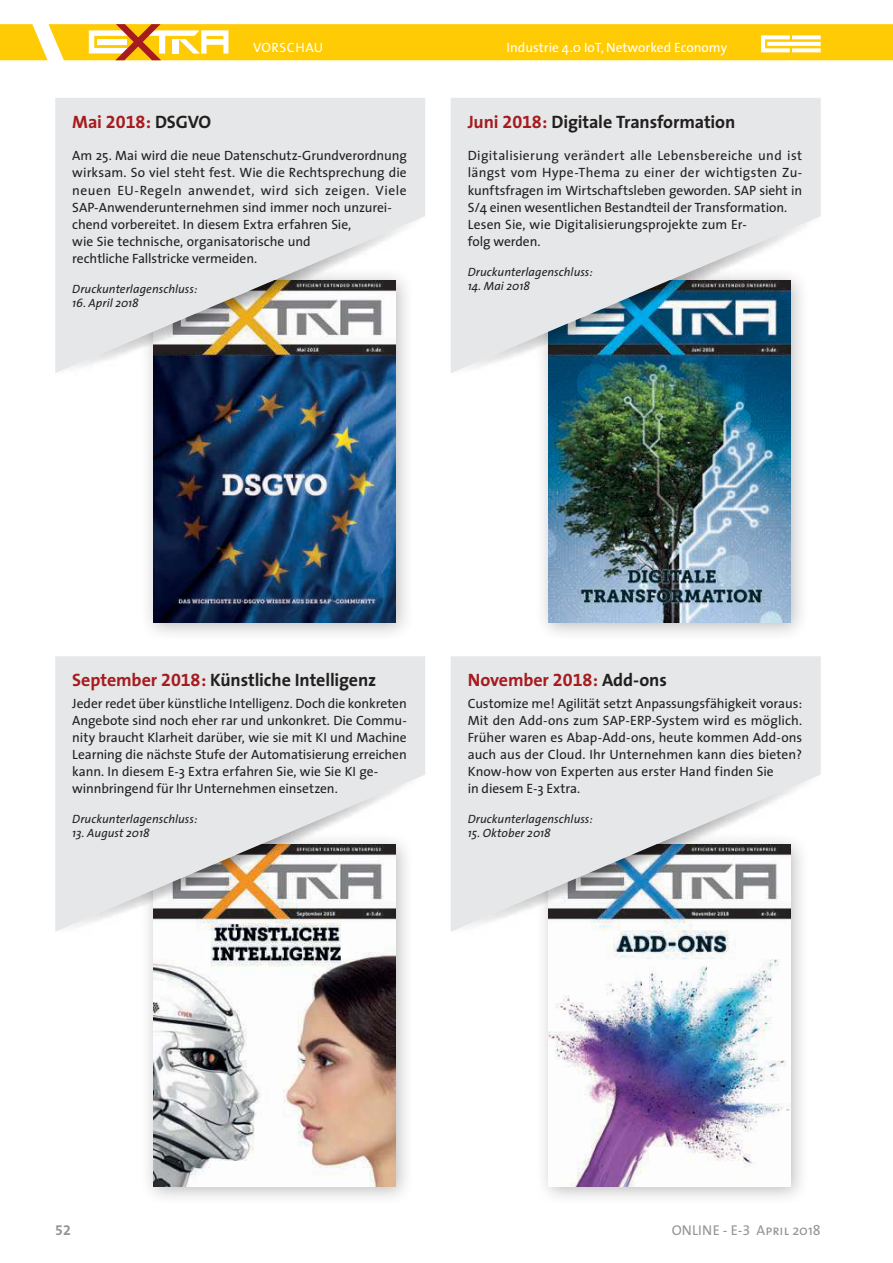
<style>
.page{position:relative;width:893px;height:1263px;background:#fff}
.page>*{position:absolute;margin:0;border:0;box-sizing:border-box;transform-origin:0 0}
.t1{font:700 18px "The Sans";letter-spacing:-.01em;color:#221f1f}
.t2{font:700 18px "The Sans";letter-spacing:-.005em;color:#a61b1f}
.t3{font:14.25px "The Sans";color:#939597}
.t4{font:14.25px "The Sans Bold Expert";color:#939597}
.t5{font:13.5px/17.1px "The Sans";color:#221f1f}
.t6{font:13.5px "The Sans";color:#fff}
.t7{font:italic 12px "The Sans";letter-spacing:.005em;color:#221f1f}
.s1{color:#a61b1f}
.s2{font-family:"The Sans Bold Expert";font-weight:400;color:#a61b1f}
.s3{font-family:"The Sans Bold Expert";font-weight:400}
.s4{color:#221f1f}
.s5{font-family:"The Sans Expert"}
.s6{font-family:"The Sans Caps"}
</style>
<div class="page">
<svg style="left:0;top:24px;width:893px;height:36px;background:#fdcc1c"></svg>
<div style="left:139px;top:831px;width:275px;height:375px;background:#221f1f;opacity:.3"></div>
<img style="left:153px;top:963px;width:242px;height:223px">
<div style="left:535px;top:831px;width:275px;height:375px;background:#221f1f;opacity:.3"></div>
<img style="left:549px;top:963px;width:242px;height:223px">
<div style="left:535px;top:266px;width:275px;height:376px;background:#221f1f;opacity:.3"></div>
<img style="left:548px;top:405px;width:242px;height:217px">
<div style="left:139px;top:266px;width:275px;height:376px;background:#221f1f;opacity:.3"></div>
<img style="left:153px;top:405px;width:242px;height:217px">
<div style="left:55px;top:98px;width:370px;height:118px;background:#e6e7e8"></div>
<div style="left:55px;top:656px;width:370px;height:119px;background:#e6e7e8"></div>
<div style="left:451px;top:98px;width:370px;height:118px;background:#e6e7e8"></div>
<div style="left:451px;top:656px;width:370px;height:119px;background:#e6e7e8"></div>
<img style="left:55px;top:216px;width:370px;height:189px">
<img style="left:55px;top:775px;width:368px;height:188px">
<img style="left:451px;top:216px;width:369px;height:189px">
<img style="left:451px;top:775px;width:368px;height:188px">
<p class="t6" style="left:253px;top:41px;width:72px">VORSCHAU</p>
<p class="t6" style="left:506px;top:43px;width:222px">Industrie 4.0 IoT, Networked Economy</p>
<h1 class="t1" style="left:72px;top:115px;width:140px"><span class="s1">Mai</span> <span class="s2">2018</span><span class="s1">:</span> DSGVO</h1>
<p class="t5" style="left:72px;top:148px;width:336px">Am 25. Mai wird die neue Datenschutz-Grundverordnung wirksam. So viel steht fest. Wie die Rechtsprechung die neuen EU-Regeln anwendet, wird sich zeigen. Viele SAP-Anwenderunternehmen sind immer noch unzurei&shy;chend vorbereitet. In diesem Extra erfahren Sie,<br>wie Sie technische, organisatorische und<br>rechtliche Fallstricke vermeiden.</p>
<p class="t7" style="left:72px;top:284px;width:127px">Druckunterlagenschluss:</p>
<p class="t7" style="left:72px;top:298px;width:68px">16. April 2018</p>
<h1 class="t1" style="left:468px;top:115px;width:269px"><span class="s1">Juni</span> <span class="s2">2018</span><span class="s1">:</span> Digitale Transformation</h1>
<p class="t5" style="left:468px;top:148px;width:336px">Digitalisierung verändert alle Lebensbereiche und ist längst vom Hype-Thema zu einer der wichtigsten Zu&shy;kunftsfragen im Wirtschaftsleben geworden. SAP sieht in S/4 einen wesentlichen Bestandteil der Transformation.<br>Lesen Sie, wie Digitalisierungsprojekte zum Er-<br>folg werden.</p>
<p class="t7" style="left:468px;top:267px;width:127px">Druckunterlagenschluss:</p>
<p class="t7" style="left:468px;top:281px;width:64px">14. Mai 2018</p>
<h1 class="t1" style="left:72px;top:673px;width:305px"><span class="s1">September</span> <span class="s2">2018</span><span class="s1">:</span> Künstliche Intelligenz</h1>
<p class="t5" style="left:72px;top:695px;width:336px">Jeder redet über künstliche Intelligenz. Doch die konkreten Angebote sind noch eher rar und unkonkret. Die Commu&shy;nity braucht Klarheit darüber, wie sie mit KI und Machine Learning die nächste Stufe der Automatisierung erreichen kann. In diesem E-3 Extra erfahren Sie, wie Sie KI ge&shy;winnbringend für Ihr Unternehmen einsetzen.</p>
<p class="t7" style="left:72px;top:814px;width:127px">Druckunterlagenschluss:</p>
<p class="t7" style="left:72px;top:828px;width:79px">13. August 2018</p>
<h1 class="t2" style="left:468px;top:673px;width:201px">November <span class="s3">2018</span>: <span class="s4">Add-ons</span></h1>
<p class="t5" style="left:468px;top:695px;width:336px">Customize me! Agilität setzt Anpassungsfähigkeit voraus:<br>Mit den Add-ons zum SAP-ERP-System wird es möglich.<br>Früher waren es Abap-Add-ons, heute kommen Add-ons auch aus der Cloud. Ihr Unternehmen kann dies bieten?<br>Know-how von Experten aus erster Hand finden Sie<br>in diesem E-3 Extra.</p>
<p class="t7" style="left:468px;top:814px;width:127px">Druckunterlagenschluss:</p>
<p class="t7" style="left:468px;top:828px;width:84px">15. Oktober 2018</p>
<p class="t4" style="left:55px;top:1222px;width:17px">52</p>
<p class="t3" style="left:672px;top:1225px;width:150px">ONLINE - E-<span class="s5">3</span> <span class="s6">April</span> 2018</p>
</div>
